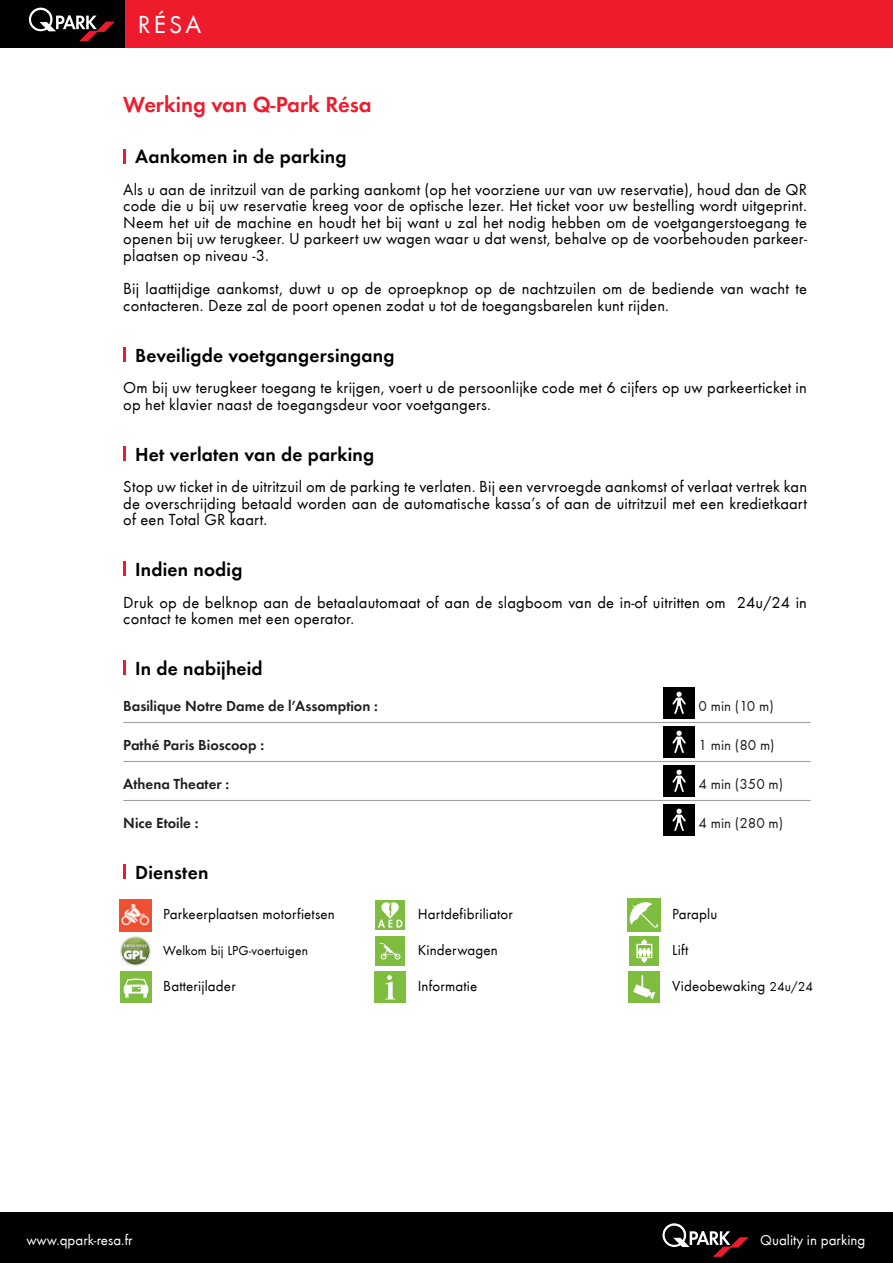
<style>
.page{position:relative;width:893px;height:1263px;background:#fff}
.page>*{position:absolute;margin:0;border:0;box-sizing:border-box;transform-origin:0 0}
.t1{font:25.5px "Futura T Boo";color:#fff}
.t2{font:22.5px "Futura T Dem";color:#ee1b2c}
.t3{font:19.5px "Futura T Dem";letter-spacing:.01em;color:#010101}
.t4{font:16.5px/16.5px "Futura T Boo";letter-spacing:.01em;color:#010101}
.t5{font:15px "Futura T Boo";letter-spacing:.01em;color:#010101}
.t6{font:15px "Futura T Dem";color:#231f20}
.t7{font:15px "Futura T Boo";color:#231f20}
.t8{font:15px "Futura T Boo";color:#fff}
.t9{font:13.5px "Futura T Boo";letter-spacing:.01em;color:#010101}
.s1{font-size:13.5px}
</style>
<div class="page">
<hr style="left:123px;top:149px;width:3px;height:14px;background:#ee1b2c">
<hr style="left:123px;top:347px;width:3px;height:14px;background:#ee1b2c">
<hr style="left:123px;top:446px;width:3px;height:14px;background:#ee1b2c">
<hr style="left:123px;top:561px;width:3px;height:15px;background:#ee1b2c">
<hr style="left:123px;top:660px;width:3px;height:15px;background:#ee1b2c">
<div style="left:663px;top:687px;width:32px;height:31px;background:#010101"></div>
<svg style="left:672px;top:692px;width:14px;height:22px"></svg>
<hr style="left:123px;top:722px;width:688px;height:1px;background:#a4a1a1">
<div style="left:663px;top:726px;width:32px;height:31px;background:#010101"></div>
<svg style="left:672px;top:731px;width:14px;height:22px"></svg>
<hr style="left:123px;top:761px;width:688px;height:1px;background:#a4a1a1">
<div style="left:663px;top:765px;width:32px;height:31px;background:#010101"></div>
<svg style="left:672px;top:770px;width:14px;height:22px"></svg>
<hr style="left:123px;top:800px;width:688px;height:1px;background:#a4a1a1">
<div style="left:663px;top:804px;width:32px;height:31px;background:#010101"></div>
<svg style="left:672px;top:809px;width:14px;height:22px"></svg>
<hr style="left:123px;top:864px;width:3px;height:15px;background:#ee1b2c">
<div style="left:0;top:0;width:126px;height:47px;background:#010101"></div>
<div style="left:126px;top:0;width:767px;height:47px;background:#ee1b2c"></div>
<svg style="left:29px;top:8px;width:85px;height:33px"></svg>
<div style="left:0;top:1212px;width:893px;height:51px;background:#010101"></div>
<svg style="left:662px;top:1223px;width:85px;height:33px"></svg>
<div style="left:628px;top:899px;width:33px;height:33px;background:#7fbd41"></div>
<svg style="left:629px;top:902px;width:29px;height:26px"></svg>
<div style="left:375px;top:936px;width:30px;height:30px;background:#7fbd41"></div>
<svg style="left:379px;top:943px;width:22px;height:17px"></svg>
<div style="left:629px;top:936px;width:30px;height:30px;background:#7fbd41"></div>
<svg style="left:637px;top:940px;width:15px;height:22px"></svg>
<img style="left:121px;top:936px;width:30px;height:30px">
<div style="left:375px;top:900px;width:30px;height:30px;background:#7fbd41"></div>
<svg style="left:378px;top:902px;width:24px;height:25px"></svg>
<img style="left:120px;top:899px;width:31px;height:32px">
<div style="left:120px;top:971px;width:31px;height:32px;background:#7fbd41"></div>
<svg style="left:124px;top:978px;width:24px;height:20px"></svg>
<div style="left:374px;top:971px;width:32px;height:32px;background:#7fbd41"></div>
<svg style="left:385px;top:975px;width:11px;height:24px"></svg>
<div style="left:628px;top:971px;width:32px;height:32px;background:#7fbd41"></div>
<svg style="left:633px;top:975px;width:22px;height:25px"></svg>
<h1 class="t1" style="left:138px;top:10px;width:65px">RÉSA</h1>
<h2 class="t2" style="left:123px;top:92px;width:250px">Werking van Q-Park Résa</h2>
<p class="t3" style="left:135px;top:145px;width:213px">Aankomen in de parking</p>
<p class="t4" style="left:123px;top:181px;width:685px;text-align:justify">Als u aan de inritzuil van de parking aankomt (op het voorziene uur van uw reservatie), houd dan de QR code die u bij uw reservatie kreeg voor de optische lezer. Het ticket voor uw bestelling wordt uitgeprint.<br>Neem het uit de machine en houdt het bij want u zal het nodig hebben om de voetgangerstoegang te openen bij uw terugkeer. U parkeert uw wagen waar u dat wenst, behalve op de voorbehouden parkeer&shy;plaatsen op niveau -3.</p>
<p class="t4" style="left:123px;top:280px;width:685px">Bij laattijdige aankomst, duwt u op de oproepknop op de nachtzuilen om de bediende van wacht te contacteren. Deze zal de poort openen zodat u tot de toegangsbarelen kunt rijden.</p>
<p class="t3" style="left:135px;top:343px;width:261px">Beveiligde voetgangersingang</p>
<p class="t4" style="left:123px;top:379px;width:685px">Om bij uw terugkeer toegang te krijgen, voert u de persoonlijke code met 6 cijfers op uw parkeerticket in op het klavier naast de toegangsdeur voor voetgangers.</p>
<p class="t3" style="left:135px;top:442px;width:241px">Het verlaten van de parking</p>
<p class="t4" style="left:123px;top:478px;width:685px;text-align:justify">Stop uw ticket in de uitritzuil om de parking te verlaten. Bij een vervroegde aankomst of verlaat vertrek kan de overschrijding betaald worden aan de automatische kassa’s of aan de uitritzuil met een kredietkaart of een Total GR kaart.</p>
<p class="t3" style="left:135px;top:558px;width:109px">Indien nodig</p>
<p class="t4" style="left:123px;top:594px;width:685px">Druk op de belknop aan de betaalautomaat of aan de slagboom van de in-of uitritten om 24u/24 in contact te komen met een operator.</p>
<p class="t3" style="left:135px;top:657px;width:129px">In de nabijheid</p>
<p class="t6" style="left:123px;top:697px;width:256px">Basilique Notre Dame de l’Assomption :</p>
<p class="t7" style="left:699px;top:698px;width:77px">0 min (10 m)</p>
<p class="t6" style="left:123px;top:736px;width:142px">Pathé Paris Bioscoop :</p>
<p class="t7" style="left:699px;top:737px;width:78px">1 min (80 m)</p>
<p class="t6" style="left:123px;top:775px;width:108px">Athena Theater :</p>
<p class="t7" style="left:699px;top:776px;width:86px">4 min (350 m)</p>
<p class="t6" style="left:123px;top:814px;width:77px">Nice Etoile :</p>
<p class="t7" style="left:699px;top:815px;width:86px">4 min (280 m)</p>
<p class="t3" style="left:135px;top:861px;width:75px">Diensten</p>
<p class="t5" style="left:163px;top:906px;width:173px">Parkeerplaatsen motorfietsen</p>
<p class="t9" style="left:163px;top:943px;width:146px">Welkom bij LPG-voertuigen</p>
<p class="t5" style="left:163px;top:978px;width:74px">Batterijlader</p>
<p class="t5" style="left:418px;top:906px;width:97px">Hartdefibriliator</p>
<p class="t5" style="left:418px;top:942px;width:82px">Kinderwagen</p>
<p class="t5" style="left:418px;top:978px;width:61px">Informatie</p>
<p class="t5" style="left:672px;top:906px;width:47px">Paraplu</p>
<p class="t5" style="left:672px;top:942px;width:18px">Lift</p>
<p class="t5" style="left:672px;top:978px;width:142px">Videobewaking <span class="s1">24u/24</span></p>
<p class="t8" style="left:26px;top:1232px;width:108px">www.qpark-resa.fr</p>
<p class="t8" style="left:760px;top:1232px;width:107px">Quality in parking</p>
</div>
